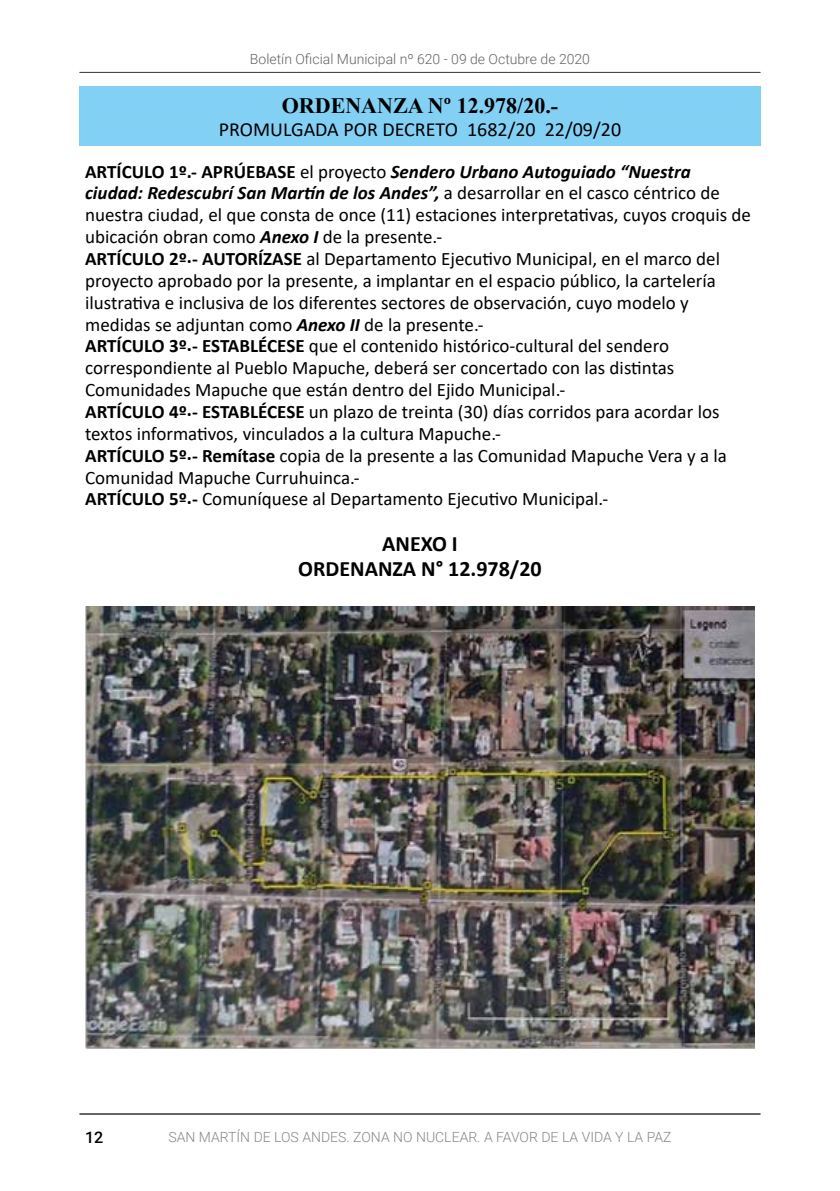
<style>
.page{position:relative;width:840px;height:1191px;background:#fff}
.page>*{position:absolute;margin:0;border:0;box-sizing:border-box;transform-origin:0 0}
.t1{font:700 22px/25.2px "Calibri";color:#000;text-align:center}
.t2{font:700 22px "Times New Roman";color:#000}
.t3{font:20px "Calibri";color:#000}
.t4{font:19px/21.8px "Calibri";color:#000}
.t5{font:500 16px "Roboto";color:#000}
.t6{font:300 14px "Roboto";color:#878787}
.t7{font:300 14px "Roboto";color:#646363}
.s1{font-weight:700}
.s2{font-weight:700;font-style:italic}
</style>
<div class="page">
<hr style="left:79px;top:72px;width:681px;height:1px;background:#000">
<hr style="left:79px;top:1113px;width:681px;height:2px;background:#000">
<div style="left:79px;top:86px;width:681px;height:60px;background:#83d0f5"></div>
<img style="left:86px;top:607px;width:668px;height:441px">
<p class="t7" style="left:250px;top:50px;width:341px">Boletín Oficial Municipal nº 620 - 09 de Octubre de 2020</p>
<p class="t2" style="left:281px;top:89px;width:278px">ORDENANZA Nº 12.978/20.-</p>
<p class="t3" style="left:219px;top:115px;width:403px">PROMULGADA POR DECRETO 1682/20 22/09/20</p>
<p class="t4" style="left:85px;top:160px;width:667px"><span class="s1">ARTÍCULO 1º.- APRÚEBASE</span> el proyecto <span class="s2">Sendero Urbano Autoguiado “Nuestra ciudad: Redescubrí San Martín de los Andes”,</span> a desarrollar en el casco céntrico de nuestra ciudad, el que consta de once (11) estaciones interpretativas, cuyos croquis de ubicación obran como <span class="s2">Anexo I</span> de la presente.-<br><span class="s1">ARTÍCULO 2º.- AUTORÍZASE</span> al Departamento Ejecutivo Municipal, en el marco del proyecto aprobado por la presente, a implantar en el espacio público, la cartelería ilustrativa e inclusiva de los diferentes sectores de observación, cuyo modelo y medidas se adjuntan como <span class="s2">Anexo II</span> de la presente.-<br><span class="s1">ARTÍCULO 3º.- ESTABLÉCESE</span> que el contenido histórico-cultural del sendero correspondiente al Pueblo Mapuche, deberá ser concertado con las distintas Comunidades Mapuche que están dentro del Ejido Municipal.-<br><span class="s1">ARTÍCULO 4º.- ESTABLÉCESE</span> un plazo de treinta (30) días corridos para acordar los textos informativos, vinculados a la cultura Mapuche.-<br><span class="s1">ARTÍCULO 5º.- Remítase</span> copia de la presente a las Comunidad Mapuche Vera y a la Comunidad Mapuche Curruhuinca.-<br><span class="s1">ARTÍCULO 5º.-</span> Comuníquese al Departamento Ejecutivo Municipal.-</p>
<p class="t1" style="left:298px;top:530px;width:245px">ANEXO I<br>ORDENANZA N° 12.978/20</p>
<p class="t5" style="left:85px;top:1126px;width:20px">12</p>
<p class="t6" style="left:168px;top:1126px;width:504px">SAN MARTÍN DE LOS ANDES. ZONA NO NUCLEAR. A FAVOR DE LA VIDA Y LA PAZ</p>
</div>
